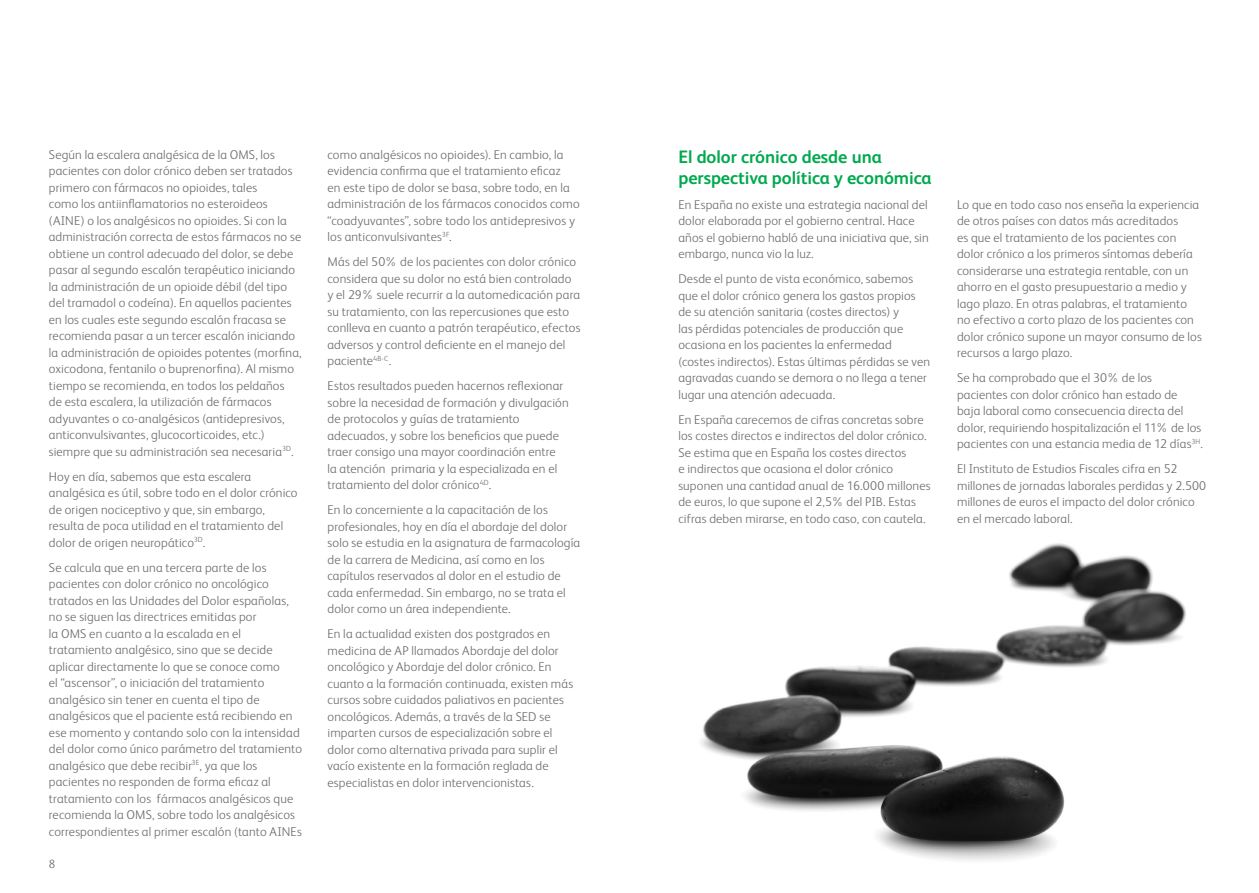
<style>
.page{position:relative;width:1259px;height:893px;background:#fff}
.page>*{position:absolute;margin:0;border:0;box-sizing:border-box;transform-origin:0 0}
.Sub_head_12pt_bold{font:700 18px/21px "FS Albert";letter-spacing:-.005em;color:#00a94e}
.t1{font:300 12.75px/16.5px "FS Albert";letter-spacing:.01em;color:#6c6d70}
.t2{font:300 12px "FS Albert";color:#6c6d70}
</style>
<div class="page">
<img style="left:701px;top:543px;width:485px;height:318px">
<p class="t1" style="left:49px;top:145px;width:254px">Según la escalera analgésica de la OMS, los pacientes con dolor crónico deben ser tratados primero con fármacos no opioides, tales<br>como los antiinflamatorios no esteroideos (AINE) o los analgésicos no opioides. Si con la administración correcta de estos fármacos no se obtiene un control adecuado del dolor, se debe pasar al segundo escalón terapéutico iniciando la administración de un opioide débil (del tipo del tramadol o codeína). En aquellos pacientes en los cuales este segundo escalón fracasa se recomienda pasar a un tercer escalón iniciando la administración de opioides potentes (morfina, oxicodona, fentanilo o buprenorfina). Al mismo tiempo se recomienda, en todos los peldaños<br>de esta escalera, la utilización de fármacos adyuvantes o co-analgésicos (antidepresivos, anticonvulsivantes, glucocorticoides, etc.) siempre que su administración sea necesaria<sup>3D</sup>.</p>
<p class="t1" style="left:49px;top:467px;width:250px">Hoy en día, sabemos que esta escalera analgésica es útil, sobre todo en el dolor crónico de origen nociceptivo y que, sin embargo, resulta de poca utilidad en el tratamiento del dolor de origen neuropático<sup>3D</sup>.</p>
<p class="t1" style="left:49px;top:558px;width:255px">Se calcula que en una tercera parte de los pacientes con dolor crónico no oncológico tratados en las Unidades del Dolor españolas, no se siguen las directrices emitidas por<br>la OMS en cuanto a la escalada en el tratamiento analgésico, sino que se decide aplicar directamente lo que se conoce como<br>el “ascensor”, o iniciación del tratamiento analgésico sin tener en cuenta el tipo de analgésicos que el paciente está recibiendo en ese momento y contando solo con la intensidad del dolor como único parámetro del tratamiento analgésico que debe recibir<sup>3E</sup>, ya que los pacientes no responden de forma eficaz al tratamiento con los fármacos analgésicos que recomienda la OMS, sobre todo los analgésicos correspondientes al primer escalón (tanto AINEs</p>
<p class="t2" style="left:49px;top:856px;width:8px">8</p>
<p class="t1" style="left:327px;top:145px;width:254px">como analgésicos no opioides). En cambio, la evidencia confirma que el tratamiento eficaz<br>en este tipo de dolor se basa, sobre todo, en la administración de los fármacos conocidos como “coadyuvantes”, sobre todo los antidepresivos y los anticonvulsivantes<sup>3F</sup>.</p>
<p class="t1" style="left:327px;top:253px;width:254px">Más del 50% de los pacientes con dolor crónico considera que su dolor no está bien controlado<br>y el 29% suele recurrir a la automedicación para su tratamiento, con las repercusiones que esto conlleva en cuanto a patrón terapéutico, efectos adversos y control deficiente en el manejo del paciente<sup>4B-C</sup>.</p>
<p class="t1" style="left:327px;top:377px;width:243px">Estos resultados pueden hacernos reflexionar sobre la necesidad de formación y divulgación de protocolos y guías de tratamiento adecuados, y sobre los beneficios que puede traer consigo una mayor coordinación entre<br>la atención primaria y la especializada en el tratamiento del dolor crónico<sup>4D</sup>.</p>
<p class="t1" style="left:327px;top:501px;width:254px">En lo concerniente a la capacitación de los profesionales, hoy en día el abordaje del dolor solo se estudia en la asignatura de farmacología de la carrera de Medicina, así como en los capítulos reservados al dolor en el estudio de cada enfermedad. Sin embargo, no se trata el dolor como un área independiente.</p>
<p class="t1" style="left:327px;top:625px;width:247px">En la actualidad existen dos postgrados en medicina de AP llamados Abordaje del dolor oncológico y Abordaje del dolor crónico. En cuanto a la formación continuada, existen más cursos sobre cuidados paliativos en pacientes oncológicos. Además, a través de la SED se imparten cursos de especialización sobre el dolor como alternativa privada para suplir el vacío existente en la formación reglada de especialistas en dolor intervencionistas.</p>
<p class="Sub_head_12pt_bold" style="left:678px;top:145px;width:254px">El dolor crónico desde una perspectiva política y económica</p>
<p class="t1" style="left:678px;top:195px;width:252px">En España no existe una estrategia nacional del dolor elaborada por el gobierno central. Hace años el gobierno habló de una iniciativa que, sin embargo, nunca vio la luz.</p>
<p class="t1" style="left:678px;top:270px;width:253px">Desde el punto de vista económico, sabemos que el dolor crónico genera los gastos propios de su atención sanitaria (costes directos) y<br>las pérdidas potenciales de producción que ocasiona en los pacientes la enfermedad (costes indirectos). Estas últimas pérdidas se ven agravadas cuando se demora o no llega a tener lugar una atención adecuada.</p>
<p class="t1" style="left:678px;top:410px;width:254px">En España carecemos de cifras concretas sobre los costes directos e indirectos del dolor crónico.<br>Se estima que en España los costes directos<br>e indirectos que ocasiona el dolor crónico suponen una cantidad anual de 16.000 millones de euros, lo que supone el 2,5% del PIB. Estas cifras deben mirarse, en todo caso, con cautela.</p>
<p class="t1" style="left:957px;top:195px;width:246px">Lo que en todo caso nos enseña la experiencia de otros países con datos más acreditados<br>es que el tratamiento de los pacientes con dolor crónico a los primeros síntomas debería considerarse una estrategia rentable, con un ahorro en el gasto presupuestario a medio y lago plazo. En otras palabras, el tratamiento no efectivo a corto plazo de los pacientes con dolor crónico supone un mayor consumo de los recursos a largo plazo.</p>
<p class="t1" style="left:957px;top:369px;width:248px">Se ha comprobado que el 30% de los pacientes con dolor crónico han estado de baja laboral como consecuencia directa del dolor, requiriendo hospitalización el 11% de los pacientes con una estancia media de 12 días<sup>3H</sup>.</p>
<p class="t1" style="left:957px;top:460px;width:251px">El Instituto de Estudios Fiscales cifra en 52 millones de jornadas laborales perdidas y 2.500 millones de euros el impacto del dolor crónico en el mercado laboral.</p>
</div>
